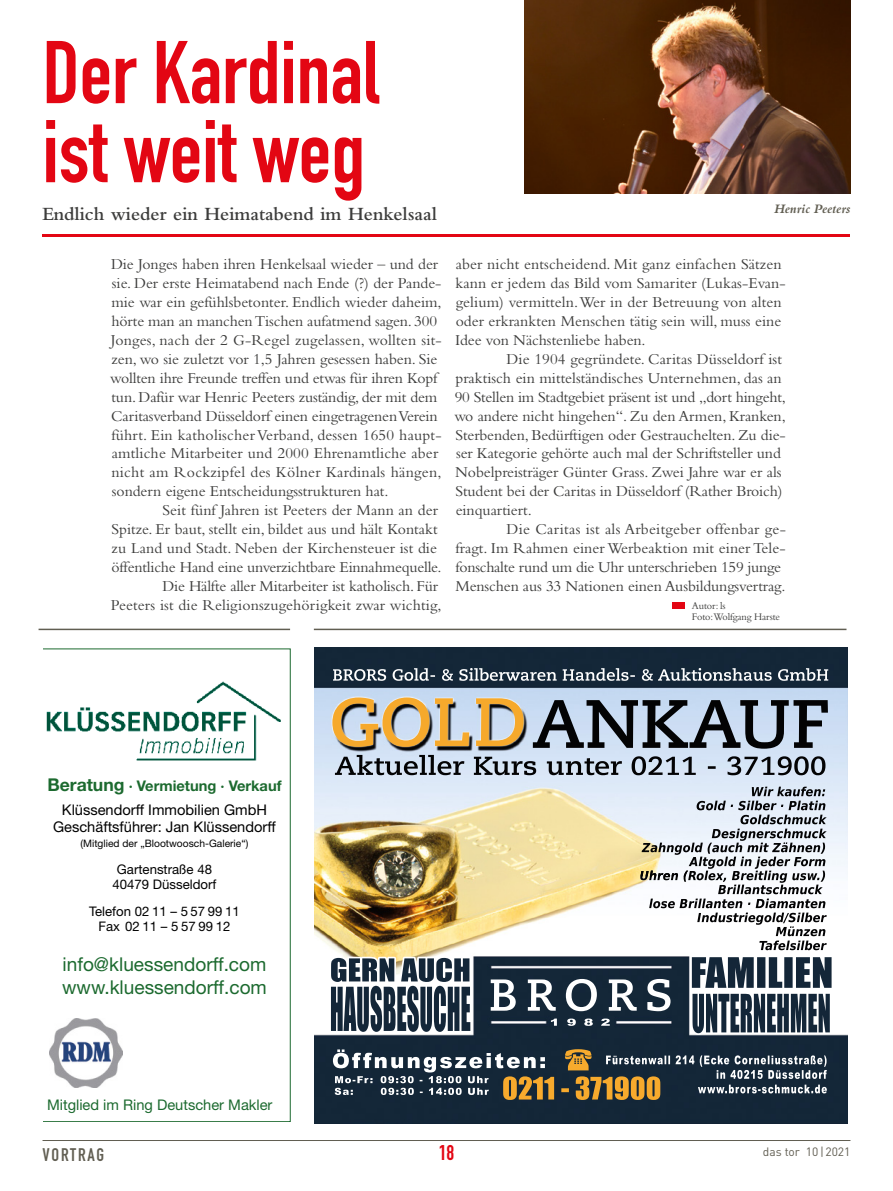
<style>
.page{position:relative;width:893px;height:1191px;background:#fff}
.page>*{position:absolute;margin:0;border:0;box-sizing:border-box;transform-origin:0 0}
.t1{font:700 87.3px/79.1px "DIN Condensed";color:#e30613}
.t2{font:700 21px "DIN Condensed";color:#e30613}
.t3{font:600 19.5px "Bembo";color:#3c3c3b}
.t4{font:19.05px/23.5px "Helvetica Neue";color:#1c6a2f}
.t5{font:700 18px "DIN Condensed";letter-spacing:.1em;color:#615e52}
.t6{font:15.75px/18.9px "Bembo";color:#3c3c3b}
.t7{font:14.7px/23.1px "Helvetica Neue";color:#000;text-align:center}
.t8{font:14.7px "Helvetica Neue";color:#1c6a2f}
.t9{font:italic 700 13.5px "Bembo";color:#615e52}
.t10{font:13.2px/14.7px "Helvetica Neue";color:#000;text-align:center}
.t11{font:12px "DIN";color:#615e52}
.t12{font:10.5px/10.8px "Bembo";letter-spacing:-.01em;color:#3c3c3b}
.t13{font:10.35px "Helvetica Neue";color:#000}
.s1{font-weight:700;font-size:17.7px;color:#1c6a2f}
.s2{font-weight:700;color:#1c6a2f}
</style>
<div class="page">
<svg style="left:44px;top:648px;width:247px;height:473px"></svg>
<img style="left:49px;top:1018px;width:73px;height:69px">
<img style="left:44px;top:677px;width:243px;height:89px">
<hr style="left:43px;top:1140px;width:807px;height:1px;background:#615e52">
<hr style="left:43px;top:234px;width:807px;height:3px;background:#e30613">
<div style="left:672px;top:602px;width:13px;height:6px;background:#e30613"></div>
<img style="left:524px;top:0;width:326px;height:194px">
<hr style="left:39px;top:628px;width:251px;height:2px;background:#615e52">
<hr style="left:314px;top:628px;width:532px;height:2px;background:#615e52">
<img style="left:314px;top:647px;width:533px;height:477px">
<img style="left:551px;top:1018px;width:59px;height:8px">
<img style="left:491px;top:979px;width:180px;height:32px">
<img style="left:503px;top:1076px;width:157px;height:24px">
<img style="left:565px;top:1049px;width:27px;height:21px">
<img style="left:606px;top:1055px;width:221px;height:38px">
<img style="left:333px;top:1049px;width:212px;height:23px">
<img style="left:335px;top:1075px;width:154px;height:20px">
<img style="left:329px;top:956px;width:143px;height:77px">
<img style="left:331px;top:985px;width:140px;height:47px">
<img style="left:331px;top:957px;width:139px;height:25px">
<img style="left:691px;top:992px;width:140px;height:43px">
<img style="left:692px;top:993px;width:138px;height:40px">
<img style="left:690px;top:955px;width:143px;height:34px">
<img style="left:692px;top:957px;width:140px;height:30px">
<img style="left:640px;top:786px;width:187px;height:84px">
<img style="left:640px;top:870px;width:187px;height:80px">
<img style="left:335px;top:755px;width:491px;height:20px">
<img style="left:332px;top:697px;width:192px;height:50px">
<img style="left:533px;top:700px;width:295px;height:49px">
<img style="left:333px;top:668px;width:495px;height:13px">
<h1 class="t1" style="left:43px;top:33px;width:338px">Der Kardinal ist weit weg</h1>
<p class="t3" style="left:42px;top:203px;width:396px">Endlich wieder ein Heimatabend im Henkelsaal</p>
<p class="t9" style="left:774px;top:201px;width:78px">Henric Peeters</p>
<p class="t6" style="left:110px;top:255px;width:333px">Die Jonges haben ihren Henkelsaal wieder – und der sie. Der erste Heimatabend nach Ende (?) der Pande&shy;mie war ein gefühlsbetonter. Endlich wieder daheim, hörte man an manchen Tischen aufatmend sagen. 300<br>Jonges, nach der 2 G-Regel zugelassen, wollten sit&shy;zen, wo sie zuletzt vor 1,5 Jahren gesessen haben. Sie wollten ihre Freunde treffen und etwas für ihren Kopf tun. Dafür war Henric Peeters zuständig, der mit dem Caritasverband Düsseldorf einen eingetragenen Verein führt. Ein katholischer Verband, dessen 1650 haupt&shy;amtliche Mitarbeiter und 2000 Ehrenamtliche aber nicht am Rockzipfel des Kölner Kardinals hängen, sondern eigene Entscheidungsstrukturen hat.</p>
<p class="t6" style="left:111px;top:500px;width:332px;text-align:right">Seit fünf Jahren ist Peeters der Mann an der<br>Spitze. Er baut, stellt ein, bildet aus und hält Kontakt zu Land und Stadt. Neben der Kirchensteuer ist die öffentliche Hand eine unverzichtbare Einnahmequelle.<br>Die Hälfte aller Mitarbeiter ist katholisch. Für<br>Peeters ist die Religionszugehörigkeit zwar wichtig,</p>
<p class="t6" style="left:455px;top:255px;width:332px">aber nicht entscheidend. Mit ganz einfachen Sätzen kann er jedem das Bild vom Samariter (Lukas-Evan&shy;gelium) vermitteln. Wer in der Betreuung von alten oder erkrankten Menschen tätig sein will, muss eine Idee von Nächstenliebe haben.</p>
<p class="t6" style="left:454px;top:349px;width:333px;text-indent:52px">Die 1904 gegründete. Caritas Düsseldorf ist praktisch ein mittelständisches Unternehmen, das an 90 Stellen im Stadtgebiet präsent ist und „dort hingeht, wo andere nicht hingehen“. Zu den Armen, Kranken, Sterbenden, Bedürftigen oder Gestrauchelten. Zu die&shy;ser Kategorie gehörte auch mal der Schriftsteller und Nobelpreisträger Günter Grass. Zwei Jahre war er als Student bei der Caritas in Düsseldorf (Rather Broich) einquartiert.</p>
<p class="t6" style="left:455px;top:519px;width:332px;text-indent:51px">Die Caritas ist als Arbeitgeber offenbar ge&shy;fragt. Im Rahmen einer Werbeaktion mit einer Tele&shy;fonschalte rund um die Uhr unterschrieben 159 junge Menschen aus 33 Nationen einen Ausbildungsvertrag.</p>
<p class="t12" style="left:692px;top:600px;width:90px">Autor: ls<br>Foto:Wolfgang Harste</p>
<p class="t7" style="left:47px;top:774px;width:236px"><span class="s1">Beratung</span> <span class="s2">· Vermietung · Verkauf<br></span>Klüssendorff Immobilien GmbH</p>
<p class="t7" style="left:53px;top:815px;width:224px">Geschäftsführer: Jan Klüssendorff</p>
<p class="t13" style="left:81px;top:837px;width:169px">(Mitglied der „Blootwoosch-Galerie“)</p>
<p class="t10" style="left:113px;top:861px;width:105px">Gartenstraße 48<br>40479 Düsseldorf</p>
<p class="t10" style="left:89px;top:903px;width:152px">Telefon 02 11 – 5 57 99 11<br>Fax 0211 – 5579912</p>
<p class="t4" style="left:62px;top:952px;width:206px">info@kluessendorff.com www.kluessendorff.com</p>
<p class="t8" style="left:47px;top:1096px;width:227px">Mitglied im Ring Deutscher Makler</p>
<p class="t5" style="left:43px;top:1142px;width:63px">VORTRAG</p>
<p class="t11" style="left:763px;top:1143px;width:89px">das tor 10|2021</p>
<h2 class="t2" style="left:439px;top:1139px;width:17px">18</h2>
</div>
